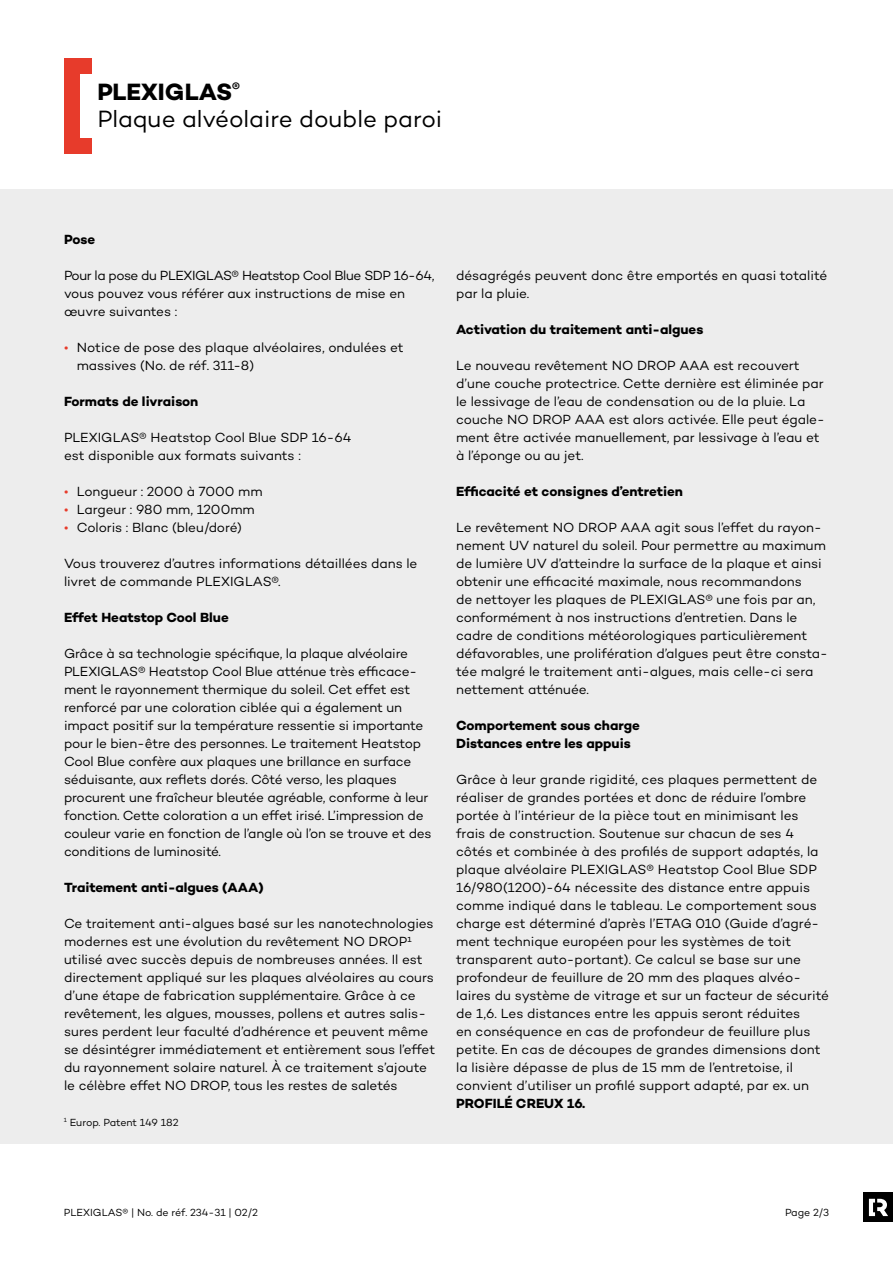
<style>
.page{position:relative;width:893px;height:1263px;background:#fff}
.page>*{position:absolute;margin:0;border:0;box-sizing:border-box;transform-origin:0 0}
.t1{font:24px/27px "Campton";letter-spacing:-.005em;color:#000}
.t2{font:13.5px/18px "Campton";letter-spacing:-.005em;color:#000}
.t3{font:700 13.5px/18px "Campton";letter-spacing:-.005em;color:#000}
.t4{font:10.5px "Campton";letter-spacing:-.005em;color:#000}
.s1{font-weight:700}
.s2{color:#e73b2b}
</style>
<div class="page">
<div style="left:0;top:190px;width:893px;height:954px;background:#ededed"></div>
<div style="left:64px;top:58px;width:16px;height:96px;background:#e73b2b"></div>
<div style="left:80px;top:58px;width:12px;height:16px;background:#e73b2b"></div>
<div style="left:79px;top:138px;width:13px;height:16px;background:#e73b2b"></div>
<div style="left:863px;top:1192px;width:30px;height:30px;background:#000"></div>
<svg style="left:869px;top:1199px;width:19px;height:17px"></svg>
<h1 class="t1" style="left:97px;top:78px;width:346px"><span class="s1">PLEXIGLAS</span><sup>®<br></sup>Plaque alvéolaire double paroi</h1>
<p class="t3" style="left:64px;top:230px;width:33px">Pose</p>
<p class="t2" style="left:64px;top:266px;width:372px">Pour la pose du PLEXIGLAS® Heatstop Cool Blue SDP 16-64, vous pouvez vous référer aux instructions de mise en œuvre suivantes :</p>
<p class="t2" style="left:77px;top:338px;width:328px;text-indent:-13px"><span class="s2">•</span> Notice de pose des plaque alvéolaires, ondulées et massives (No. de réf. 311-8)</p>
<p class="t3" style="left:64px;top:392px;width:136px">Formats de livraison</p>
<p class="t2" style="left:64px;top:428px;width:289px">PLEXIGLAS® Heatstop Cool Blue SDP 16-64 est disponible aux formats suivants :</p>
<p class="t2" style="left:64px;top:482px;width:200px"><span class="s2">•</span> Longueur : 2000 à 7000 mm</p>
<p class="t2" style="left:64px;top:500px;width:192px"><span class="s2">•</span> Largeur : 980 mm, 1200mm</p>
<p class="t2" style="left:64px;top:518px;width:179px"><span class="s2">•</span> Coloris : Blanc (bleu/doré)</p>
<p class="t2" style="left:64px;top:554px;width:355px">Vous trouverez d’autres informations détaillées dans le livret de commande PLEXIGLAS®.</p>
<p class="t3" style="left:64px;top:608px;width:166px">Effet Heatstop Cool Blue</p>
<p class="t2" style="left:64px;top:644px;width:369px">Grâce à sa technologie spécifique, la plaque alvéolaire PLEXIGLAS® Heatstop Cool Blue atténue très efficace&shy;ment le rayonnement thermique du soleil. Cet effet est renforcé par une coloration ciblée qui a également un impact positif sur la température ressentie si importante pour le bien-être des personnes. Le traitement Heatstop Cool Blue confère aux plaques une brillance en surface séduisante, aux reflets dorés. Côté verso, les plaques procurent une fraîcheur bleutée agréable, conforme à leur fonction. Cette coloration a un effet irisé. L’impression de couleur varie en fonction de l’angle où l’on se trouve et des conditions de luminosité.</p>
<p class="t3" style="left:64px;top:878px;width:201px">Traitement anti-algues (AAA)</p>
<p class="t2" style="left:64px;top:914px;width:373px">Ce traitement anti-algues basé sur les nanotechnologies modernes est une évolution du revêtement NO DROP1 utilisé avec succès depuis de nombreuses années. Il est directement appliqué sur les plaques alvéolaires au cours d’une étape de fabrication supplémentaire. Grâce à ce revêtement, les algues, mousses, pollens et autres salis&shy;sures perdent leur faculté d’adhérence et peuvent même se désintégrer immédiatement et entièrement sous l’effet du rayonnement solaire naturel. À ce traitement s’ajoute le célèbre effet NO DROP, tous les restes de saletés</p>
<p class="t4" style="left:64px;top:1116px;width:116px"><sup>1</sup> Europ. Patent 149 182</p>
<p class="t2" style="left:456px;top:266px;width:373px">désagrégés peuvent donc être emportés en quasi totalité par la pluie.</p>
<p class="t3" style="left:456px;top:320px;width:249px">Activation du traitement anti-algues</p>
<p class="t2" style="left:456px;top:356px;width:370px">Le nouveau revêtement NO DROP AAA est recouvert d’une couche protectrice. Cette dernière est éliminée par le lessivage de l’eau de condensation ou de la pluie. La couche NO DROP AAA est alors activée. Elle peut égale&shy;ment être activée manuellement, par lessivage à l’eau et à l’éponge ou au jet.</p>
<p class="t3" style="left:456px;top:482px;width:228px">Efficacité et consignes d’entretien</p>
<p class="t2" style="left:456px;top:518px;width:373px">Le revêtement NO DROP AAA agit sous l’effet du rayon&shy;nement UV naturel du soleil. Pour permettre au maximum de lumière UV d’atteindre la surface de la plaque et ainsi obtenir une efficacité maximale, nous recommandons<br>de nettoyer les plaques de PLEXIGLAS® une fois par an, conformément à nos instructions d’entretien. Dans le cadre de conditions météorologiques particulièrement défavorables, une prolifération d’algues peut être consta&shy;tée malgré le traitement anti-algues, mais celle-ci sera nettement atténuée.</p>
<p class="t3" style="left:456px;top:716px;width:185px">Comportement sous charge<br>Distances entre les appuis</p>
<p class="t2" style="left:456px;top:770px;width:374px">Grâce à leur grande rigidité, ces plaques permettent de réaliser de grandes portées et donc de réduire l’ombre portée à l’intérieur de la pièce tout en minimisant les frais de construction. Soutenue sur chacun de ses 4 côtés et combinée à des profilés de support adaptés, la plaque alvéolaire PLEXIGLAS® Heatstop Cool Blue SDP 16/980(1200)-64 nécessite des distance entre appuis comme indiqué dans le tableau. Le comportement sous charge est déterminé d’après l’ETAG 010 (Guide d’agré&shy;ment technique européen pour les systèmes de toit transparent auto-portant). Ce calcul se base sur une profondeur de feuillure de 20 mm des plaques alvéo&shy;laires du système de vitrage et sur un facteur de sécurité de 1,6. Les distances entre les appuis seront réduites<br>en conséquence en cas de profondeur de feuillure plus petite. En cas de découpes de grandes dimensions dont la lisière dépasse de plus de 15 mm de l’entretoise, il convient d’utiliser un profilé support adapté, par ex. un</p>
<p class="t3" style="left:456px;top:1094px;width:131px">PROFILÉ CREUX 16.</p>
<p class="t4" style="left:64px;top:1206px;width:196px">PLEXIGLAS® | No. de réf. 234-31 | 02/2</p>
<p class="t4" style="left:785px;top:1206px;width:46px">Page 2/3</p>
</div>
